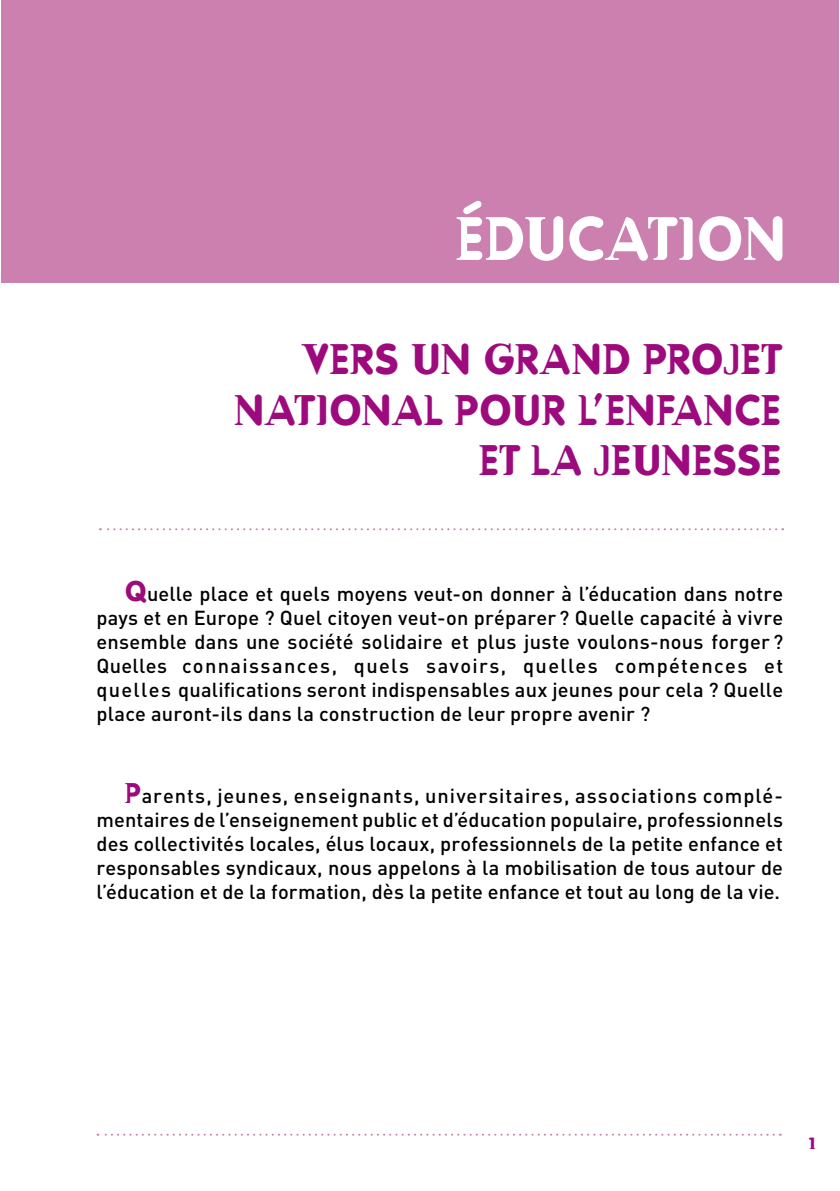
<style>
.page{position:relative;width:840px;height:1191px;background:#fff}
.page>*{position:absolute;margin:0;border:0;box-sizing:border-box;transform-origin:0 0}
.t1{font:700 60px "Dead History";letter-spacing:-.005em;color:#fff}
.t2{font:700 42px/50.4px "Dead History";color:#9c0a7d;text-align:right}
.t3{font:500 20px/24px "DINVAINS";letter-spacing:.01em;color:#000;text-align:justify}
.t4{font:700 16px "Dead History";color:#9c0a7d}
.s1{font-family:"Dead History";font-weight:700;font-size:28px;color:#9c0a7d}
</style>
<div class="page">
<div style="left:1px;top:1px;width:837px;height:281px;background:#cc80b0"></div>
<svg style="left:100px;top:528px;width:671px;height:2px"></svg>
<svg style="left:97px;top:1133px;width:676px;height:2px"></svg>
<h1 class="t1" style="left:455px;top:197px;width:332px">ÉDUCATION</h1>
<h2 class="t2" style="left:234px;top:332px;width:548px">VERS UN GRAND PROJET<br>NATIONAL POUR L’ENFANCE<br>ET LA JEUNESSE</h2>
<p class="t3" style="left:96px;top:581px;width:687px;text-indent:28px"><span class="s1">Q</span>uelle place et quels moyens veut-on donner à l’éducation dans notre pays et en Europe ? Quel citoyen veut-on préparer ? Quelle capacité à vivre ensemble dans une société solidaire et plus juste voulons-nous forger ?<br>Quelles connaissances, quels savoirs, quelles compétences et quelles qualifications seront indispensables aux jeunes pour cela ? Quelle place auront-ils dans la construction de leur propre avenir ?</p>
<p class="t3" style="left:96px;top:783px;width:687px;text-indent:28px"><span class="s1">P</span>arents, jeunes, enseignants, universitaires, associations complé&shy;mentaires de l’enseignement public et d’éducation populaire, professionnels des collectivités locales, élus locaux, professionnels de la petite enfance et responsables syndicaux, nous appelons à la mobilisation de tous autour de l’éducation et de la formation, dès la petite enfance et tout au long de la vie.</p>
<p class="t4" style="left:808px;top:1131px;width:8px">1</p>
</div>
